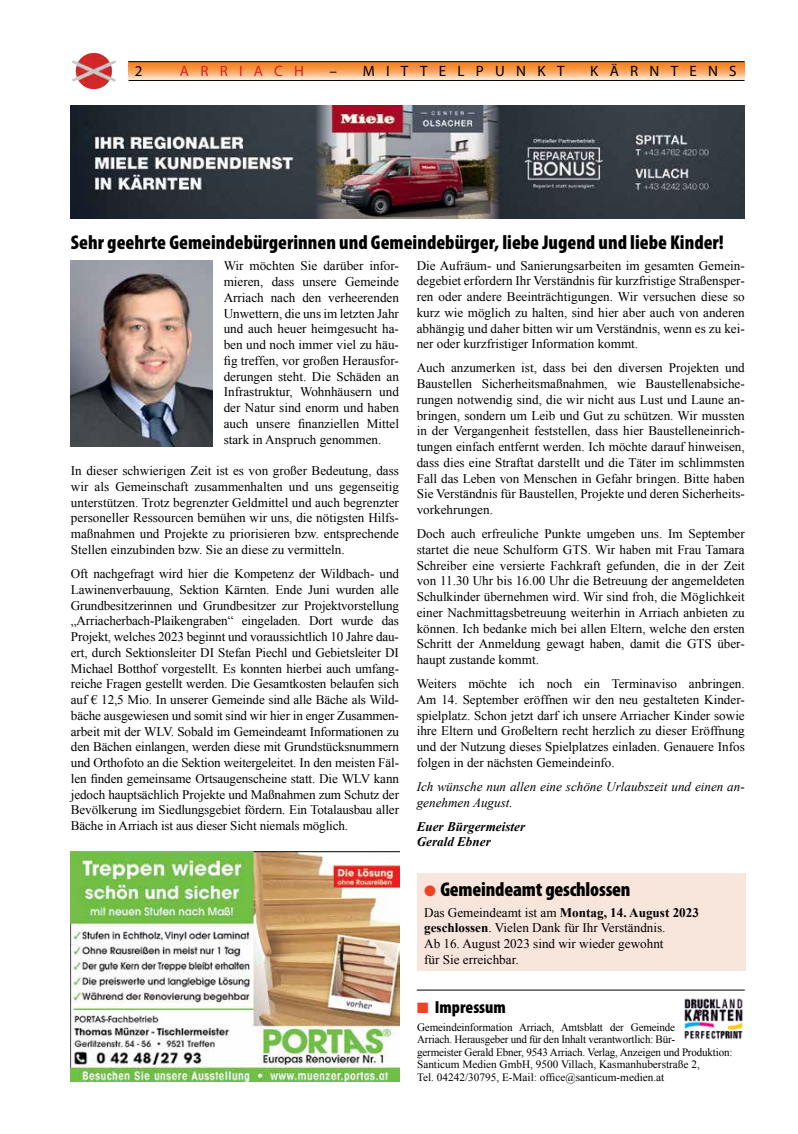
<style>
.page{position:relative;width:798px;height:1134px;background:#fff}
.page>*{position:absolute;margin:0;border:0;box-sizing:border-box;transform-origin:0 0}
.t1{font:900 condensed 20px "Myriad Pro";color:#000}
.t2{font:900 condensed 17.5px "Myriad Pro";color:#000}
.t3{font:15px "Myriad Pro";letter-spacing:.75em;color:#000}
.t4{font:15px "Myriad Pro";letter-spacing:.75em;color:#e11b22}
.t5{font:13.12px/15.8px "Times New Roman";color:#000;text-align:justify}
.t6{font:italic 13.12px/15.8px "Times New Roman";color:#000}
.t7{font:italic 700 13.12px/15.8px "Times New Roman";color:#000}
.t8{font:11.25px/12.5px "Times New Roman";letter-spacing:-.015em;color:#000}
.s1{color:#ef4123}
.s2{font-weight:700}
</style>
<div class="page">
<svg style="left:128px;top:62px;width:616px;height:18px;background:#f6a968"></svg>
<hr style="left:128px;top:61px;width:616px;height:1px;background:#000">
<img style="left:72px;top:53px;width:44px;height:36px">
<hr style="left:128px;top:80px;width:616px;height:1px;background:#000">
<img style="left:71px;top:261px;width:142px;height:185px">
<img style="left:684px;top:998px;width:59px;height:42px">
<hr style="left:416px;top:990px;width:328px;height:1px;background:#000">
<img style="left:71px;top:105px;width:673px;height:114px">
<div style="left:417px;top:874px;width:327px;height:97px;background:#f8e5dc"></div>
<img style="left:71px;top:851px;width:328px;height:231px">
<p class="t3" style="left:135px;top:61px;width:9px">2</p>
<p class="t4" style="left:180px;top:61px;width:125px">ARRIACH</p>
<p class="t3" style="left:329px;top:61px;width:236px">– MITTELPUNKT</p>
<p class="t3" style="left:590px;top:61px;width:148px">KÄRNTENS</p>
<h1 class="t1" style="left:71px;top:230px;width:654px">Sehr geehrte Gemeindebürgerinnen und Gemeindebürger, liebe Jugend und liebe Kinder!</h1>
<p class="t5" style="left:224px;top:258px;width:177px">Wir möchten Sie darüber infor&shy;mieren, dass unsere Gemeinde Arriach nach den verheerenden Unwettern, die uns im letzten Jahr und auch heuer heimgesucht ha&shy;ben und noch immer viel zu häu&shy;fig treffen, vor großen Herausfor&shy;derungen steht. Die Schäden an Infrastruktur, Wohnhäusern und der Natur sind enorm und haben auch unsere finanziellen Mittel stark in Anspruch genommen.</p>
<p class="t5" style="left:71px;top:463px;width:329px">In dieser schwierigen Zeit ist es von großer Bedeutung, dass wir als Gemeinschaft zusammenhalten und uns gegenseitig unterstützen. Trotz begrenzter Geldmittel und auch begrenzter personeller Ressourcen bemühen wir uns, die nötigsten Hilfs&shy;maßnahmen und Projekte zu priorisieren bzw. entsprechende Stellen einzubinden bzw. Sie an diese zu vermitteln.</p>
<p class="t5" style="left:71px;top:565px;width:329px">Oft nachgefragt wird hier die Kompetenz der Wildbach- und Lawinenverbauung, Sektion Kärnten. Ende Juni wurden alle Grundbesitzerinnen und Grundbesitzer zur Projektvorstellung „Arriacherbach-Plaikengraben“ eingeladen. Dort wurde das Projekt, welches 2023 beginnt und voraussichtlich 10 Jahre dau&shy;ert, durch Sektionsleiter DI Stefan Piechl und Gebietsleiter DI Michael Botthof vorgestellt. Es konnten hierbei auch umfang&shy;reiche Fragen gestellt werden. Die Gesamtkosten belaufen sich auf € 12,5 Mio. In unserer Gemeinde sind alle Bäche als Wild&shy;bäche ausgewiesen und somit sind wir hier in enger Zusammen&shy;arbeit mit der WLV. Sobald im Gemeindeamt Informationen zu den Bächen einlangen, werden diese mit Grundstücksnummern und Orthofoto an die Sektion weitergeleitet. In den meisten Fäl&shy;len finden gemeinsame Ortsaugenscheine statt. Die WLV kann jedoch hauptsächlich Projekte und Maßnahmen zum Schutz der Bevölkerung im Siedlungsgebiet fördern. Ein Totalausbau aller Bäche in Arriach ist aus dieser Sicht niemals möglich.</p>
<p class="t5" style="left:416px;top:257px;width:329px">Die Aufräum- und Sanierungsarbeiten im gesamten Gemein&shy;degebiet erfordern Ihr Verständnis für kurzfristige Straßensper&shy;ren oder andere Beeinträchtigungen. Wir versuchen diese so kurz wie möglich zu halten, sind hier aber auch von anderen abhängig und daher bitten wir um Verständnis, wenn es zu kei&shy;ner oder kurzfristiger Information kommt.</p>
<p class="t5" style="left:416px;top:360px;width:329px">Auch anzumerken ist, dass bei den diversen Projekten und Baustellen Sicherheitsmaßnahmen, wie Baustellenabsiche&shy;rungen notwendig sind, die wir nicht aus Lust und Laune an&shy;bringen, sondern um Leib und Gut zu schützen. Wir mussten in der Vergangenheit feststellen, dass hier Baustelleneinrich&shy;tungen einfach entfernt werden. Ich möchte darauf hinweisen, dass dies eine Straftat darstellt und die Täter im schlimmsten Fall das Leben von Menschen in Gefahr bringen. Bitte haben Sie Verständnis für Baustellen, Projekte und deren Sicherheits&shy;vorkehrungen.</p>
<p class="t5" style="left:416px;top:526px;width:329px">Doch auch erfreuliche Punkte umgeben uns. Im September startet die neue Schulform GTS. Wir haben mit Frau Tamara Schreiber eine versierte Fachkraft gefunden, die in der Zeit von 11.30 Uhr bis 16.00 Uhr die Betreuung der angemeldeten Schulkinder übernehmen wird. Wir sind froh, die Möglichkeit einer Nachmittagsbetreuung weiterhin in Arriach anbieten zu können. Ich bedanke mich bei allen Eltern, welche den ersten Schritt der Anmeldung gewagt haben, damit die GTS über&shy;haupt zustande kommt.</p>
<p class="t5" style="left:416px;top:676px;width:329px">Weiters möchte ich noch ein Terminaviso anbringen.<br>Am 14. September eröffnen wir den neu gestalteten Kinder&shy;spielplatz. Schon jetzt darf ich unsere Arriacher Kinder sowie ihre Eltern und Großeltern recht herzlich zu dieser Eröffnung und der Nutzung dieses Spielplatzes einladen. Genauere Infos folgen in der nächsten Gemeindeinfo.</p>
<p class="t6" style="left:416px;top:778px;width:329px">Ich wünsche nun allen eine schöne Urlaubszeit und einen an&shy;genehmen August.</p>
<p class="t7" style="left:416px;top:818px;width:110px">Euer Bürgermeister<br>Gerald Ebner</p>
<h1 class="t1" style="left:424px;top:876px;width:208px"><span class="s1">●</span> Gemeindeamt geschlossen</h1>
<p class="t5" style="left:424px;top:904px;width:276px;text-align:left">Das Gemeindeamt ist am <span class="s2">Montag, 14. August 2023 geschlossen</span>. Vielen Dank für Ihr Verständnis.<br>Ab 16. August 2023 sind wir wieder gewohnt<br>für Sie erreichbar.</p>
<h2 class="t2" style="left:417px;top:996px;width:90px"><span class="s1">■</span> Impressum</h2>
<p class="t8" style="left:417px;top:1020px;width:317px">Gemeindeinformation Arriach, Amtsblatt der Gemeinde<br>Arriach. Herausgeber und für den Inhalt verantwortlich: Bür-<br>germeister Gerald Ebner, 9543 Arriach. Verlag, Anzeigen und Produktion:<br>Santicum Medien GmbH, 9500 Villach, Kasmanhuberstraße 2,<br>Tel. 04242/30795, E-Mail: office@santicum-medien.at</p>
</div>
